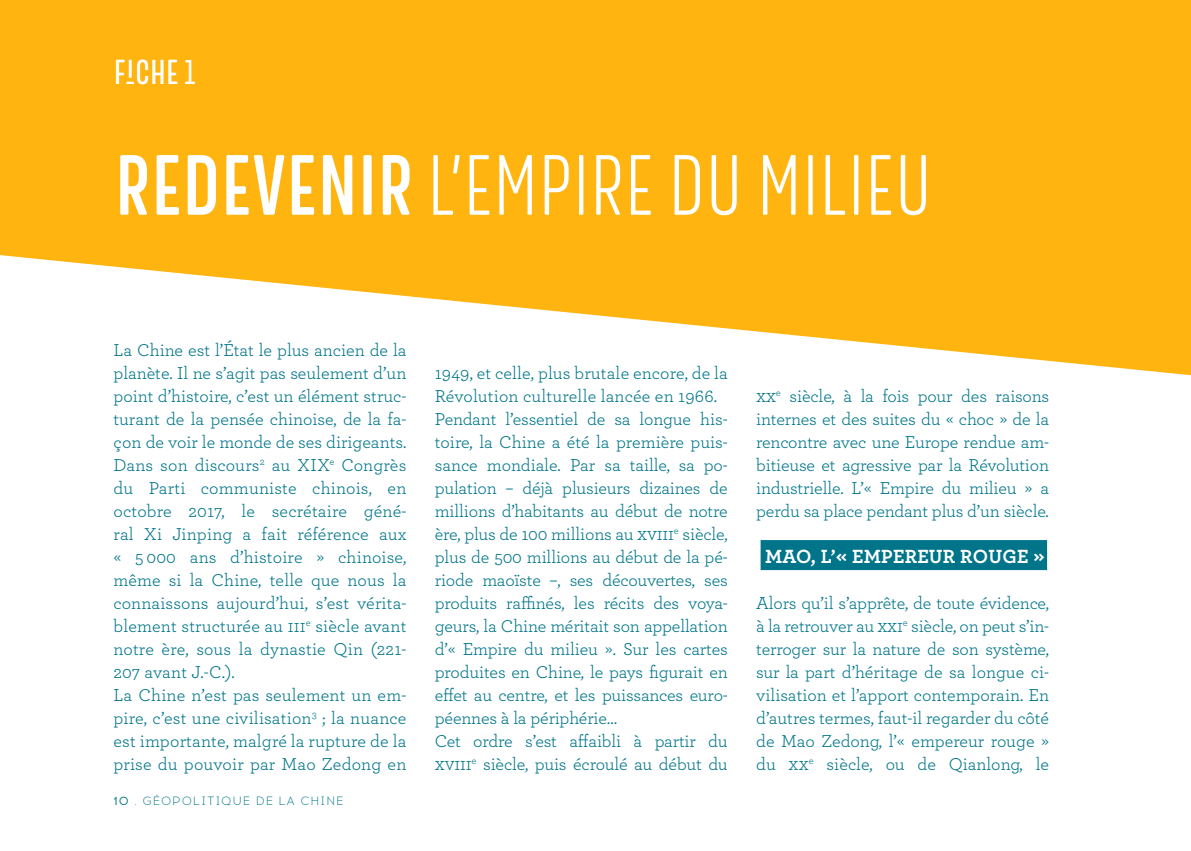
<style>
.page{position:relative;width:1191px;height:851px;background:#fff}
.page>*{position:absolute;margin:0;border:0;box-sizing:border-box;transform-origin:0 0}
.CHAPITRE_TITRE{font:300 84px "Merlod Norme";letter-spacing:.01em;color:#fff}
.CHAPITRE_NUMERO{font:34px "Merlod Norme";letter-spacing:.02em;color:#fff}
.TITRE_Niveau_1{font:700 20px "Archer";letter-spacing:.01em;color:#fff}
.TEXTE_COURANT{font:18px/23px "Archer";letter-spacing:-.01em;color:#007589;text-align:justify}
.t1{font:300 12px "Acrom";letter-spacing:.075em;color:#007589}
.s1{font-weight:600}
.s2{font-weight:400}
</style>
<div class="page">
<svg style="left:0;top:0;width:1191px;height:375px;fill:#ffb40f"></svg>
<div style="left:760px;top:540px;width:287px;height:30px;background:#007589"></div>
<p class="CHAPITRE_NUMERO" style="left:114px;top:50px;width:83px">FICHE 1</p>
<p class="CHAPITRE_TITRE" style="left:115px;top:132px;width:818px"><span class="s1">REDEVENIR</span> L’EMPIRE DU MILIEU</p>
<p class="TEXTE_COURANT" style="left:113px;top:337px;width:294px">La Chine est l’État le plus ancien de la planète. Il ne s’agit pas seulement d’un point d’histoire, c’est un élément struc&shy;turant de la pensée chinoise, de la fa&shy;çon de voir le monde de ses dirigeants.</p>
<p class="TEXTE_COURANT" style="left:113px;top:452px;width:294px">Dans son discours<sup>2</sup> au XIX<sup>e</sup> Congrès du Parti communiste chinois, en octobre 2017, le secrétaire géné&shy;ral Xi Jinping a fait référence aux « 5 000 ans d’histoire » chinoise, même si la Chine, telle que nous la connaissons aujourd’hui, s’est vérita&shy;blement structurée au iii<sup>e</sup> siècle avant notre ère, sous la dynastie Qin (221- 207 avant J.-C.).</p>
<p class="TEXTE_COURANT" style="left:113px;top:682px;width:294px">La Chine n’est pas seulement un em&shy;pire, c’est une civilisation<sup>3</sup> ; la nuance est importante, malgré la rupture de la prise du pouvoir par Mao Zedong en</p>
<p class="t1" style="left:113px;top:793px;width:231px"><span class="s2">10</span> . GÉOPOLITIQUE DE LA CHINE</p>
<p class="TEXTE_COURANT" style="left:435px;top:360px;width:294px">1949, et celle, plus brutale encore, de la<br>Révolution culturelle lancée en 1966.</p>
<p class="TEXTE_COURANT" style="left:435px;top:406px;width:294px">Pendant l’essentiel de sa longue his&shy;toire, la Chine a été la première puis&shy;sance mondiale. Par sa taille, sa po&shy;pulation – déjà plusieurs dizaines de millions d’habitants au début de notre ère, plus de 100 millions au xviii<sup>e</sup> siècle, plus de 500 millions au début de la pé&shy;riode maoïste –, ses découvertes, ses produits raffinés, les récits des voya&shy;geurs, la Chine méritait son appellation d’« Empire du milieu ». Sur les cartes produites en Chine, le pays figurait en effet au centre, et les puissances euro&shy;péennes à la périphérie…</p>
<p class="TEXTE_COURANT" style="left:435px;top:728px;width:294px">Cet ordre s’est affaibli à partir du xviii<sup>e</sup> siècle, puis écroulé au début du</p>
<p class="TEXTE_COURANT" style="left:756px;top:383px;width:294px">xx<sup>e</sup> siècle, à la fois pour des raisons internes et des suites du « choc » de la rencontre avec une Europe rendue am&shy;bitieuse et agressive par la Révolution industrielle. L’« Empire du milieu » a perdu sa place pendant plus d’un siècle.</p>
<p class="TITRE_Niveau_1" style="left:765px;top:540px;width:281px">MAO, L’« EMPEREUR ROUGE »</p>
<p class="TEXTE_COURANT" style="left:756px;top:590px;width:294px">Alors qu’il s’apprête, de toute évidence, à la retrouver au xxi<sup>e</sup> siècle, on peut s’in&shy;terroger sur la nature de son système, sur la part d’héritage de sa longue ci&shy;vilisation et l’apport contemporain. En d’autres termes, faut-il regarder du côté de Mao Zedong, l’« empereur rouge » du xx<sup>e</sup> siècle, ou de Qianlong, le</p>
</div>
